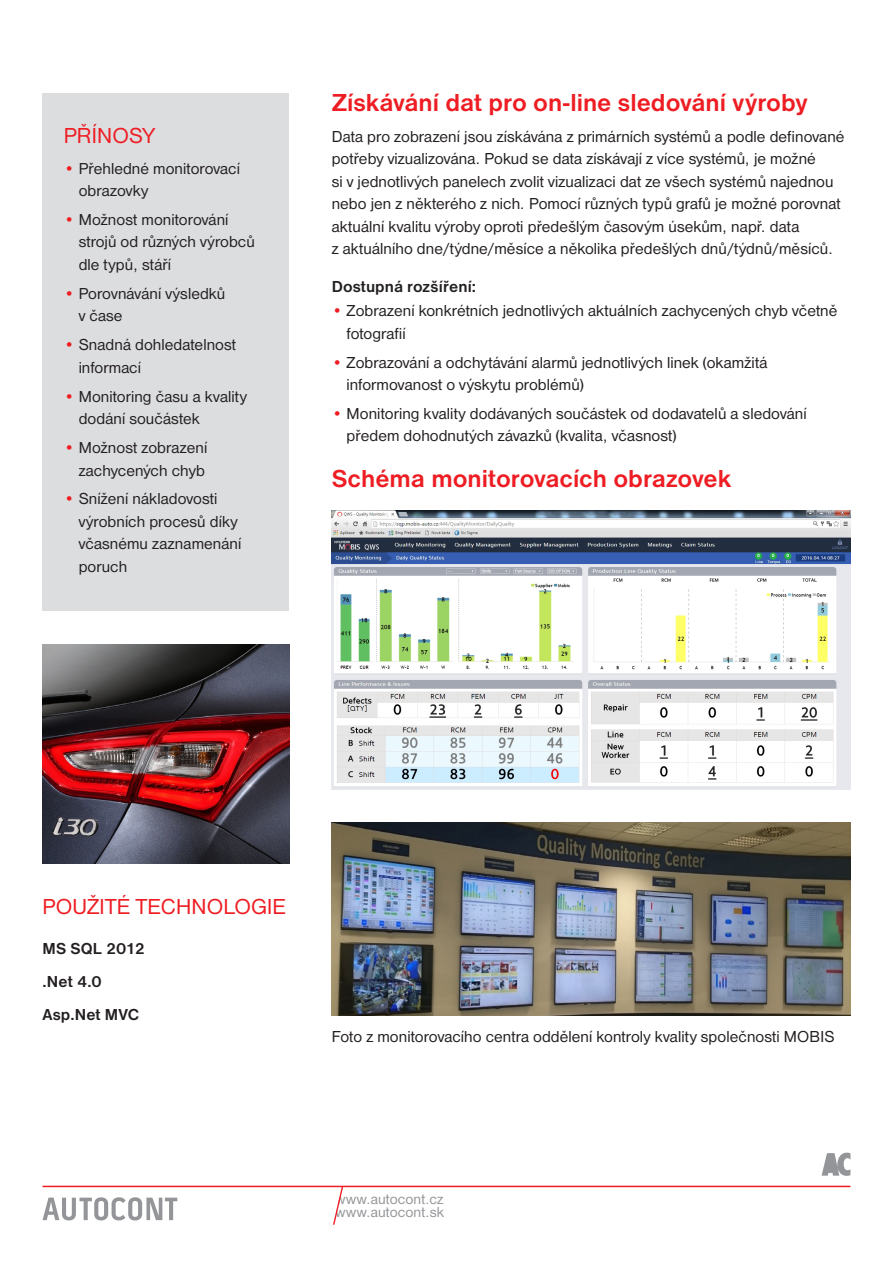
<style>
.page{position:relative;width:893px;height:1263px;background:#fff}
.page>*{position:absolute;margin:0;border:0;box-sizing:border-box;transform-origin:0 0}
.t1{font:700 25.5px "Nimbus Sans DOT";color:#ee1d23}
.t2{font:22.5px "Nimbus Sans DOT";letter-spacing:.005em;color:#ee1d23}
.t3{font:16.5px/22.5px "Nimbus Sans DOT";letter-spacing:.005em;color:#231f20}
.t4{font:700 16.5px/33.2px "Nimbus Sans DOT";letter-spacing:.005em;color:#231f20}
.t5{font:15px/13.5px "Nimbus Sans DOT";letter-spacing:.01em;color:#939598}
.s1{color:#ee1d23}
</style>
<div class="page">
<svg style="left:43px;top:1197px;width:134px;height:23px"></svg>
<svg style="left:822px;top:1152px;width:28px;height:24px"></svg>
<svg style="left:332px;top:1187px;width:11px;height:38px"></svg>
<hr style="left:43px;top:1186px;width:807px;height:1px;background:#ee1d23">
<div style="left:43px;top:94px;width:246px;height:517px;background:#dcdddf"></div>
<img style="left:332px;top:823px;width:518px;height:192px">
<img style="left:332px;top:510px;width:518px;height:279px">
<img style="left:43px;top:645px;width:246px;height:219px">
<h2 class="t2" style="left:64px;top:123px;width:93px">PŘÍN OSY</h2>
<p class="t3" style="left:79px;top:157px;width:163px;text-indent:-15px"><span class="s1">•</span> Přehledné monitorovací obrazovky</p>
<p class="t3" style="left:79px;top:208px;width:178px;text-indent:-15px"><span class="s1">•</span> Možnost monitorování strojů od různých výrobců dle typů, stáří</p>
<p class="t3" style="left:79px;top:282px;width:148px;text-indent:-15px"><span class="s1">•</span> Porovnávání výsledků v čase</p>
<p class="t3" style="left:79px;top:334px;width:159px;text-indent:-15px"><span class="s1">•</span> Snadná dohledatelnost informací</p>
<p class="t3" style="left:79px;top:385px;width:170px;text-indent:-15px"><span class="s1">•</span> Monitoring času a kvality dodání součástek</p>
<p class="t3" style="left:64px;top:436px;width:145px;text-align:right"><span class="s1">•</span> Možnost zobrazení zachycených chyb</p>
<p class="t3" style="left:79px;top:488px;width:164px;text-indent:-15px"><span class="s1">•</span> Snížení nákladovosti výrobních procesů díky včasnému zaznamenání poruch</p>
<h1 class="t1" style="left:332px;top:88px;width:477px">Získávání dat pro on-line sledování výroby</h1>
<p class="t3" style="left:332px;top:125px;width:514px">Data pro zobrazení jsou získávána z primárních systémů a podle definované potřeby vizualizována. Pokud se data získávají z více systémů, je možné<br>si v jednotlivých panelech zvolit vizualizaci dat ze všech systémů najednou nebo jen z některého z nich. Pomocí různých typů grafů je možné porovnat aktuální kvalitu výroby oproti předešlým časovým úsekům, např. data<br>z aktuálního dne/týdne/měsíce a několika předešlých dnů/týdnů/měsíců.</p>
<p class="t4" style="left:332px;top:270px;width:146px">Dostupná rozšíření:</p>
<p class="t3" style="left:347px;top:300px;width:492px;text-indent:-15px"><span class="s1">•</span> Zobrazení konkrétních jednotlivých aktuálních zachycených chyb včetně fotografií</p>
<p class="t3" style="left:347px;top:351px;width:422px;text-indent:-15px"><span class="s1">•</span> Zobrazování a odchytávání alarmů jednotlivých linek (okamžitá informovanost o výskytu problémů)</p>
<p class="t3" style="left:347px;top:402px;width:462px;text-indent:-15px"><span class="s1">•</span> Monitoring kvality dodávaných součástek od dodavatelů a sledování předem dohodnutých závazků (kvalita, včasnost)</p>
<h1 class="t1" style="left:332px;top:464px;width:401px">Schéma monitorovacích obrazovek</h1>
<h2 class="t2" style="left:43px;top:894px;width:245px">Použité techno logie</h2>
<p class="t4" style="left:43px;top:932px;width:104px">MS SQL 2012 .Net 4.0<br>Asp.Net MVC</p>
<p class="t3" style="left:332px;top:1026px;width:504px">Foto z monitorovacího centra oddělení kontroly kvality společnosti MOBIS</p>
<p class="t5" style="left:335px;top:1192px;width:110px">www.autocont.cz www.autocont.sk</p>
</div>
